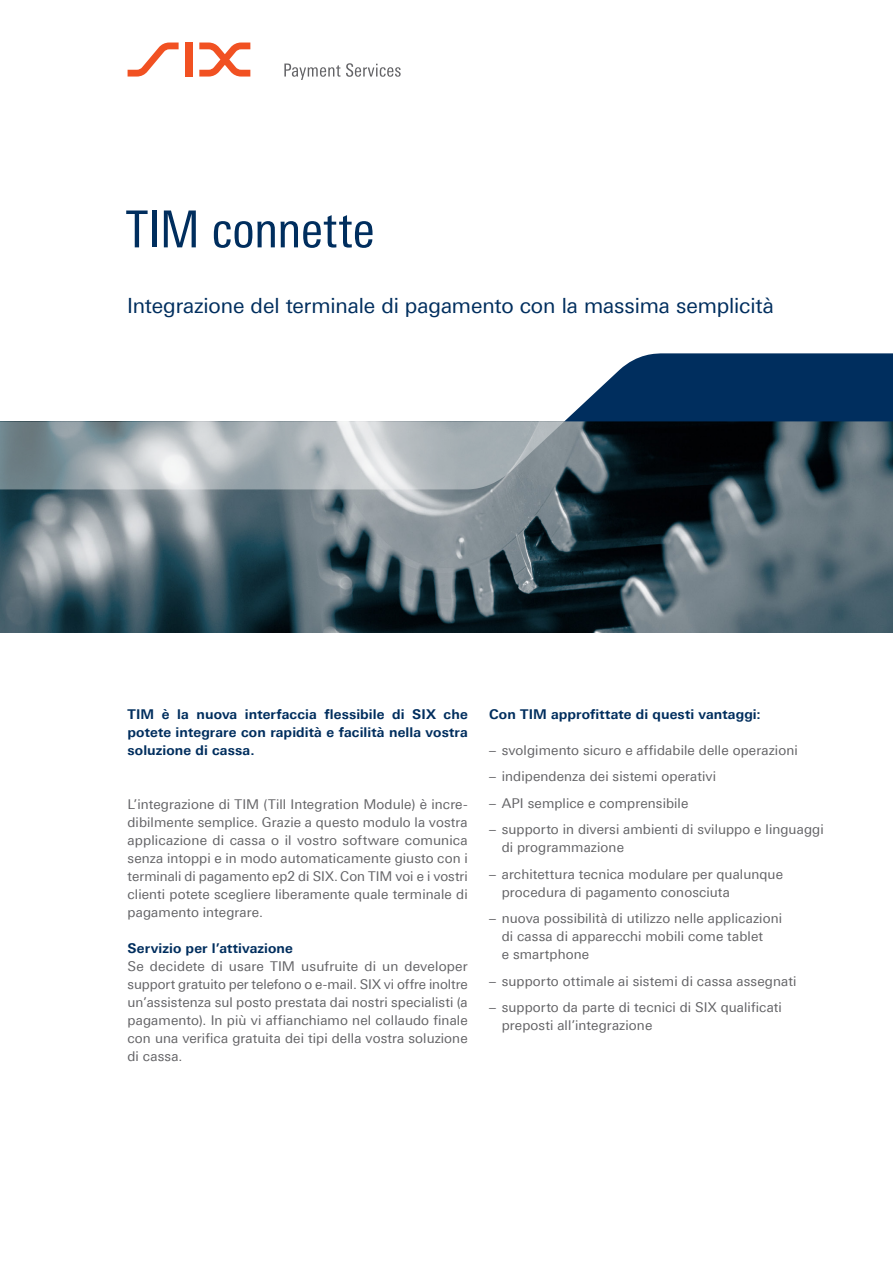
<style>
.page{position:relative;width:893px;height:1263px;background:#fff}
.page>*{position:absolute;margin:0;border:0;box-sizing:border-box;transform-origin:0 0}
.t1{font:51px "Linotype Univers 420 Cn";color:#002e5e}
.t2{font:21px "Linotype Univers 430";letter-spacing:-.005em;color:#002e5e}
.t3{font:13.5px/18px "Linotype Univers 430";letter-spacing:.01em;color:#636366}
.t4{font:700 13.5px/18px "Linotype Univers 630";letter-spacing:.01em;color:#002e5e;text-align:justify}
</style>
<div class="page">
<img style="left:0;top:489px;width:893px;height:144px">
<svg style="left:0;top:353px;width:893px;height:136px"></svg>
<svg style="left:128px;top:43px;width:51px;height:34px"></svg>
<div style="left:185px;top:43px;width:8px;height:34px;background:#f15122"></div>
<svg style="left:199px;top:43px;width:51px;height:34px"></svg>
<svg style="left:284px;top:63px;width:117px;height:17px"></svg>
<h1 class="t1" style="left:126px;top:200px;width:250px">TIM connette</h1>
<h2 class="t2" style="left:127px;top:294px;width:648px">Integrazione del terminale di pagamento con la massima semplicità</h2>
<p class="t4" style="left:128px;top:705px;width:342px">TIM è la nuova interfaccia flessibile di SIX che potete integrare con rapidità e facilità nella vostra soluzione di cassa.</p>
<p class="t3" style="left:128px;top:795px;width:342px;text-align:justify">L’integrazione di TIM (Till Integration Module) è incre&shy;dibilmente semplice. Grazie a questo modulo la vostra applicazione di cassa o il vostro software comunica senza intoppi e in modo automaticamente giusto con i terminali di pagamento ep2 di SIX. Con TIM voi e i vostri clienti potete scegliere liberamente quale terminale di pagamento integrare.</p>
<p class="t4" style="left:128px;top:939px;width:167px">Servizio per l’attivazione</p>
<p class="t3" style="left:128px;top:957px;width:342px;text-align:justify">Se decidete di usare TIM usufruite di un developer support gratuito per telefono o e-mail. SIX vi offre inoltre un’assistenza sul posto prestata dai nostri specialisti (a pagamento). In più vi affianchiamo nel collaudo finale con una verifica gratuita dei tipi della vostra soluzione di cassa.</p>
<p class="t4" style="left:489px;top:705px;width:273px">Con TIM approfittate di questi vantaggi:</p>
<p class="t3" style="left:489px;top:741px;width:310px">– svolgimento sicuro e affidabile delle operazioni</p>
<p class="t3" style="left:489px;top:768px;width:229px">– indipendenza dei sistemi operativi</p>
<p class="t3" style="left:489px;top:794px;width:201px">– API semplice e comprensibile</p>
<p class="t3" style="left:502px;top:821px;width:323px;text-indent:-13px">– supporto in diversi ambienti di sviluppo e linguaggi di programmazione</p>
<p class="t3" style="left:502px;top:865px;width:283px;text-indent:-13px">– architettura tecnica modulare per qualunque procedura di pagamento conosciuta</p>
<p class="t3" style="left:502px;top:910px;width:282px;text-indent:-13px">– nuova possibilità di utilizzo nelle applicazioni di cassa di apparecchi mobili come tablet<br>e smartphone</p>
<p class="t3" style="left:489px;top:972px;width:309px">– supporto ottimale ai sistemi di cassa assegnati</p>
<p class="t3" style="left:502px;top:999px;width:282px;text-indent:-13px">– supporto da parte di tecnici di SIX qualificati preposti all’integrazione</p>
</div>
